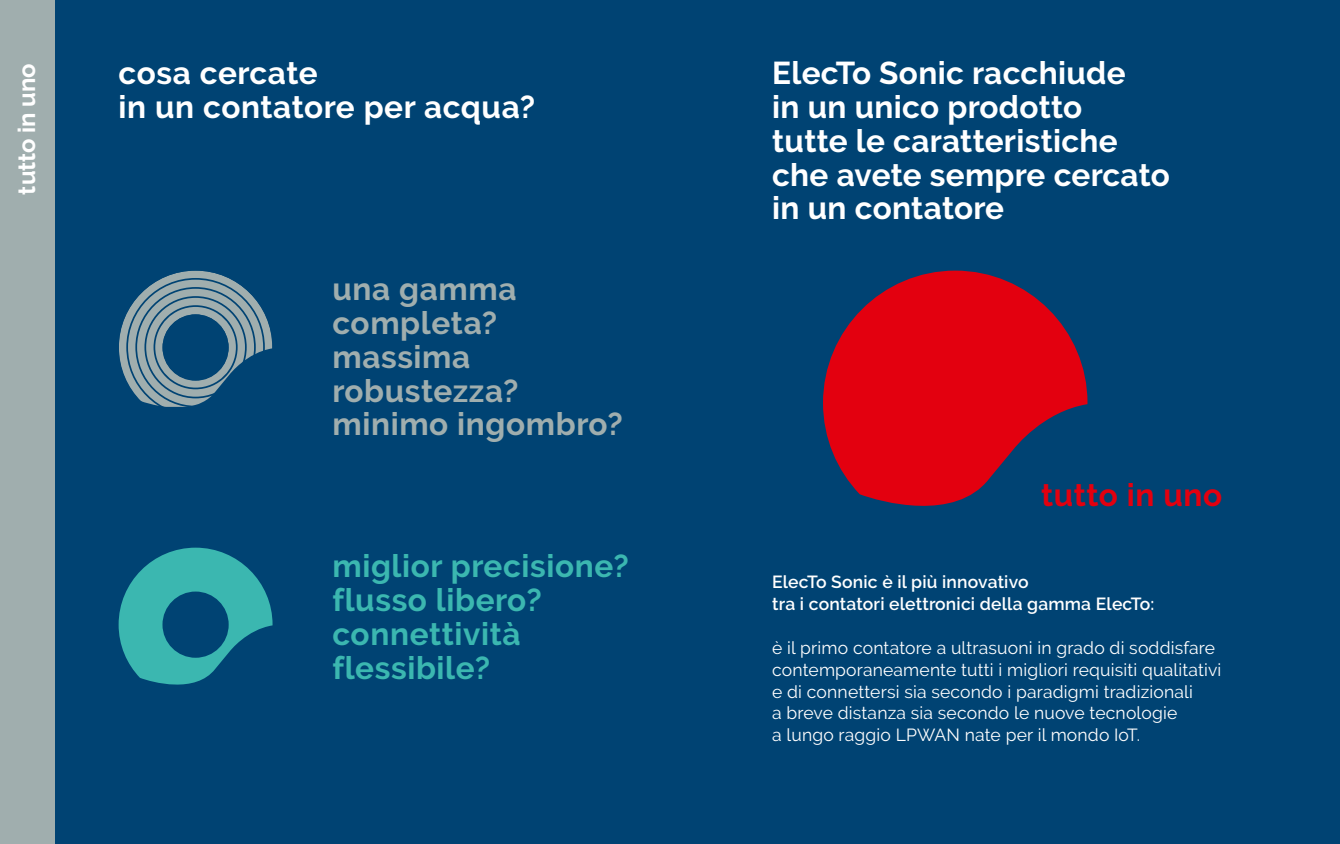
<style>
.page{position:relative;width:1340px;height:844px;background:#fff}
.page>*{position:absolute;margin:0;border:0;box-sizing:border-box;transform-origin:0 0}
.t1{font:700 31.5px/33.8px "Raleway";letter-spacing:.01em;color:#fff}
.t2{font:700 31.5px/33.8px "Raleway";letter-spacing:.02em;color:#3bb7b0}
.t3{font:700 31.5px/33.8px "Raleway";letter-spacing:.02em;color:#a0aeae}
.t4{font:700 31.5px "Raleway";letter-spacing:.02em;color:#e3000f}
.t5{font:700 23.8px "Raleway";color:#fff}
.t6{font:17.5px/21.9px "Raleway";letter-spacing:.01em;color:#fff}
.t7{font:600 17.5px/21.9px "Raleway";letter-spacing:.01em;color:#fff}
</style>
<div class="page">
<div style="left:0;top:0;width:1339px;height:843px;background:#004373"></div>
<svg style="left:823px;top:270px;width:264px;height:236px;fill:#e3000f"></svg>
<svg style="left:119px;top:547px;width:153px;height:138px"></svg>
<svg style="left:119px;top:270px;width:153px;height:137px"></svg>
<div style="left:0;top:0;width:55px;height:843px;background:#a0aeae"></div>
<h2 class="t5" style="left:13px;top:194px;width:133px;rotate:-90deg">tutto in uno</h2>
<h1 class="t1" style="left:119px;top:56px;width:418px">cosa cercate<br>in un contatore per acqua?</h1>
<h1 class="t3" style="left:332px;top:272px;width:292px">una gamma completa? massima robustezza? minimo ingombro?</h1>
<h1 class="t2" style="left:332px;top:549px;width:298px">miglior precisione? flusso libero? connettività flessibile?</h1>
<h1 class="t1" style="left:772px;top:56px;width:399px">ElecTo Sonic racchiude<br>in un unico prodotto<br>tutte le caratteristiche che avete sempre cercato in un contatore</h1>
<h1 class="t4" style="left:1041px;top:476px;width:183px">tutto in uno</h1>
<p class="t7" style="left:772px;top:571px;width:384px">ElecTo Sonic è il più innovativo<br>tra i contatori elettronici della gamma ElecTo:</p>
<p class="t6" style="left:772px;top:636px;width:451px">è il primo contatore a ultrasuoni in grado di soddisfare contemporaneamente tutti i migliori requisiti qualitativi e di connettersi sia secondo i paradigmi tradizionali<br>a breve distanza sia secondo le nuove tecnologie<br>a lungo raggio LPWAN nate per il mondo IoT.</p>
</div>
